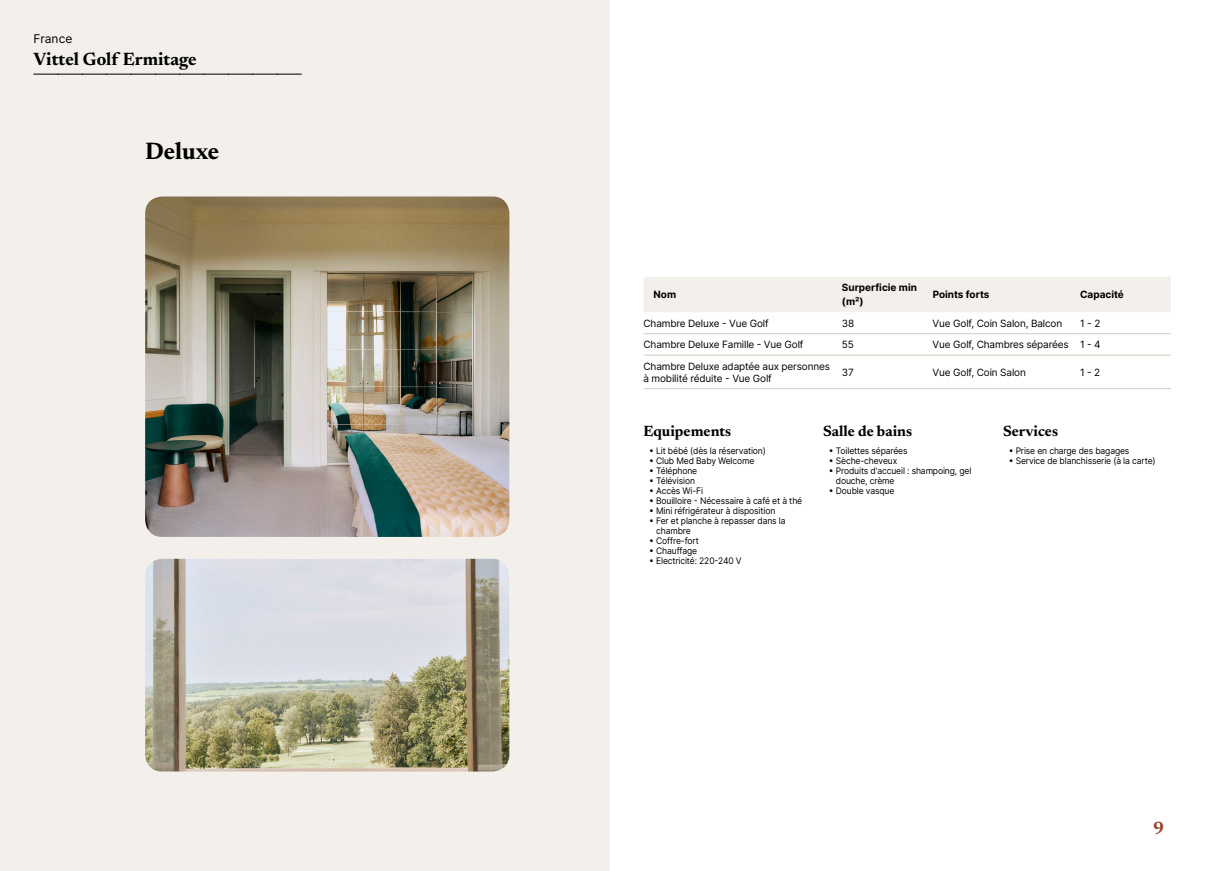
<style>
.page{position:relative;width:1219px;height:871px;background:#fff}
.page>*{position:absolute;margin:0;border:0;box-sizing:border-box;transform-origin:0 0}
.t1{font:700 24px "Newsreader 24 pt";color:#000}
.t2{font:700 18px "Newsreader 24 pt";color:#000}
.t3{font:700 18px "Newsreader 24 pt";color:#9d432c}
.t4{font:700 15px "Newsreader 24 pt";color:#000}
.t5{font:12px "Inter";color:#000}
.t6{font:10px/12px "Inter";letter-spacing:-.015em;color:#000}
.t7{font:700 10px/14px "Inter";color:#000}
.t8{font:9px/10px "Inter";letter-spacing:-.015em;color:#000;scale:.95 1}
</style>
<div class="page">
<div style="left:0;top:0;width:609px;height:870px;background:#f3f0ec"></div>
<img style="left:145px;top:196px;width:364px;height:340px">
<img style="left:145px;top:558px;width:364px;height:213px">
<svg style="left:34px;top:74px;width:267px;height:1px"></svg>
<div style="left:644px;top:277px;width:527px;height:35px;background:#f3f0ec"></div>
<hr style="left:643px;top:333px;width:199px;height:1px;background:#d7cdc1">
<hr style="left:842px;top:333px;width:91px;height:1px;background:#d7cdc1">
<hr style="left:933px;top:333px;width:147px;height:1px;background:#d7cdc1">
<hr style="left:1080px;top:333px;width:91px;height:1px;background:#d7cdc1">
<hr style="left:643px;top:354px;width:199px;height:1px;background:#d7cdc1">
<hr style="left:842px;top:354px;width:91px;height:1px;background:#d7cdc1">
<hr style="left:933px;top:354px;width:147px;height:1px;background:#d7cdc1">
<hr style="left:1080px;top:354px;width:91px;height:1px;background:#d7cdc1">
<hr style="left:643px;top:388px;width:199px;height:1px;background:#d7cdc1">
<hr style="left:842px;top:388px;width:91px;height:1px;background:#d7cdc1">
<hr style="left:933px;top:388px;width:147px;height:1px;background:#d7cdc1">
<hr style="left:1080px;top:388px;width:91px;height:1px;background:#d7cdc1">
<h3 class="t5" style="left:33px;top:30px;width:40px">France</h3>
<h2 class="t2" style="left:33px;top:46px;width:165px">Vittel Golf Ermitage</h2>
<h1 class="t1" style="left:145px;top:134px;width:76px">Deluxe</h1>
<p class="t7" style="left:653px;top:287px;width:24px">Nom</p>
<p class="t7" style="left:842px;top:280px;width:77px">Surperficie min (m²)</p>
<p class="t7" style="left:933px;top:287px;width:58px">Points forts</p>
<p class="t7" style="left:1080px;top:287px;width:45px">Capacité</p>
<p class="t6" style="left:643px;top:316px;width:127px">Chambre Deluxe - Vue Golf</p>
<p class="t6" style="left:842px;top:316px;width:14px">38</p>
<p class="t6" style="left:933px;top:316px;width:131px">Vue Golf, Coin Salon, Balcon</p>
<p class="t6" style="left:1080px;top:316px;width:22px">1 - 2</p>
<p class="t6" style="left:643px;top:338px;width:162px">Chambre Deluxe Famille - Vue Golf</p>
<p class="t6" style="left:842px;top:338px;width:14px">55</p>
<p class="t6" style="left:933px;top:338px;width:170px">Vue Golf, Chambres séparées 1 - 4</p>
<p class="t6" style="left:643px;top:359px;width:188px">Chambre Deluxe adaptée aux personnes à mobilité réduite - Vue Golf</p>
<p class="t6" style="left:842px;top:365px;width:13px">37</p>
<p class="t6" style="left:933px;top:365px;width:95px">Vue Golf, Coin Salon</p>
<p class="t6" style="left:1080px;top:365px;width:22px">1 - 2</p>
<h3 class="t4" style="left:643px;top:419px;width:89px">Equipements</h3>
<p class="t8" style="left:649px;top:445px;width:124px">• Lit bébé (dès la réservation)</p>
<p class="t8" style="left:649px;top:455px;width:112px">• Club Med Baby Welcome</p>
<p class="t8" style="left:649px;top:465px;width:52px">• Téléphone</p>
<p class="t8" style="left:649px;top:475px;width:50px">• Télévision</p>
<p class="t8" style="left:649px;top:485px;width:58px">• Accès Wi-Fi</p>
<p class="t8" style="left:649px;top:495px;width:163px">• Bouilloire - Nécessaire à café et à thé</p>
<p class="t8" style="left:649px;top:505px;width:134px">• Mini réfrigérateur à disposition</p>
<p class="t8" style="left:656px;top:515px;width:138px;text-indent:-7px">• Fer et planche à repasser dans la chambre</p>
<p class="t8" style="left:649px;top:535px;width:54px">• Coffre-fort</p>
<p class="t8" style="left:649px;top:545px;width:52px">• Chauffage</p>
<p class="t8" style="left:649px;top:555px;width:99px">• Electricité: 220-240 V</p>
<h3 class="t4" style="left:823px;top:419px;width:90px">Salle de bains</h3>
<p class="t8" style="left:829px;top:445px;width:84px">• Toilettes séparées</p>
<p class="t8" style="left:829px;top:455px;width:73px">• Sèche-cheveux</p>
<p class="t8" style="left:836px;top:465px;width:144px;text-indent:-7px">• Produits d'accueil : shampoing, gel douche, crème</p>
<p class="t8" style="left:829px;top:485px;width:70px">• Double vasque</p>
<h3 class="t4" style="left:1003px;top:419px;width:57px">Services</h3>
<p class="t8" style="left:1009px;top:445px;width:129px">• Prise en charge des bagages</p>
<p class="t8" style="left:1009px;top:455px;width:156px">• Service de blanchisserie (à la carte)</p>
<h2 class="t3" style="left:1153px;top:814px;width:13px">9</h2>
</div>
